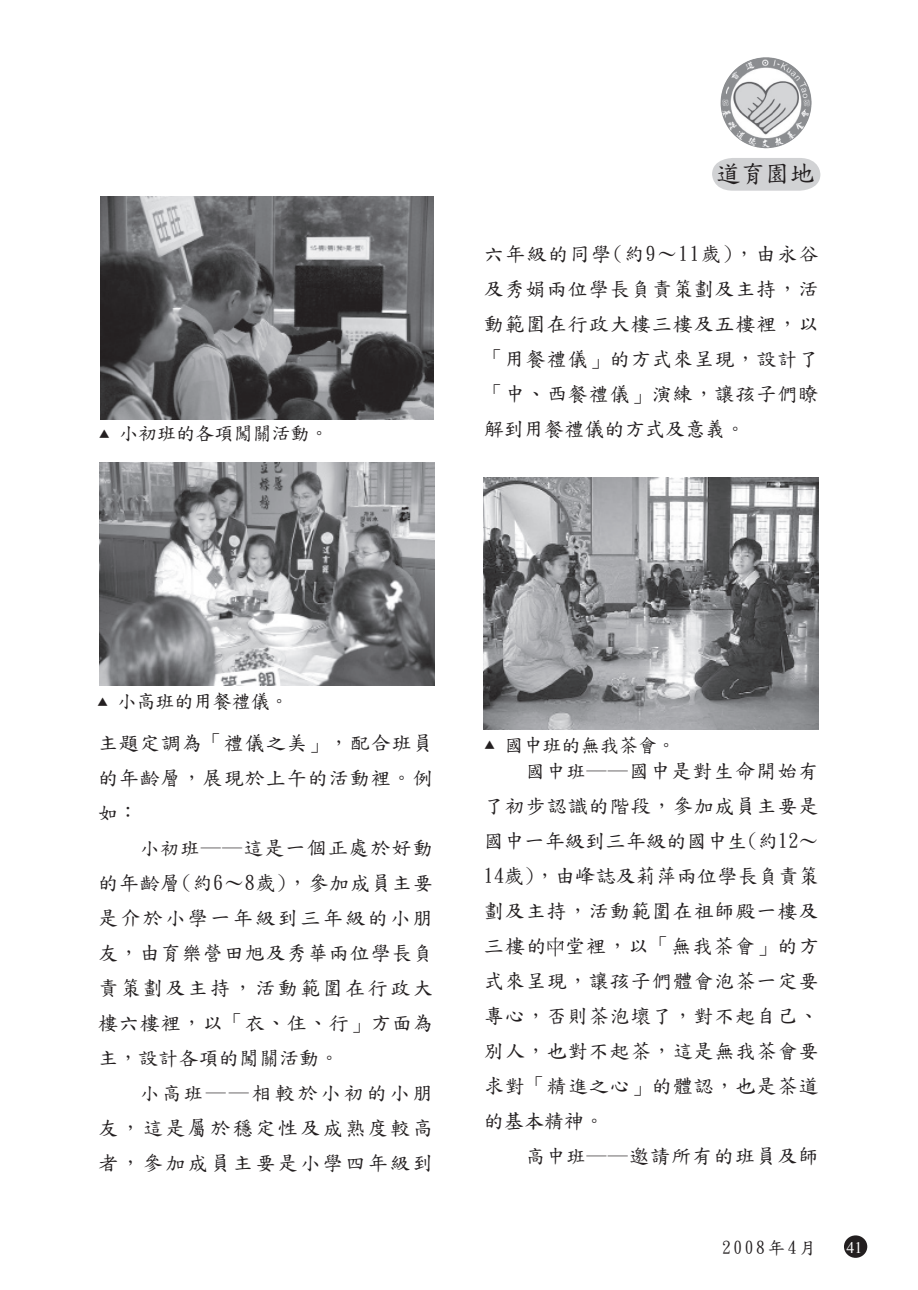
<style>
.page{position:relative;width:918px;height:1290px;background:#fff}
.page>*{position:absolute;margin:0;border:0;box-sizing:border-box;transform-origin:0 0}
.t1{font:24.5px "DF Kai Shu SB Estd BF";color:#231f20}
.t2{font:20.12px/35px "DF Kai Shu SB Estd BF";letter-spacing:.045em;color:#231f20;text-align:justify}
.t3{font:19.25px "DF Kai Shu SB Estd BF";letter-spacing:-.01em;color:#231f20}
.t4{font:17.5px "DF Kai Shu SB Estd BF";letter-spacing:.15em;color:#231f20}
.t5{font:15.92px "Times New Roman";color:#fff}
.s1{font-size:10.5px}
.s2{font-size:19.25px}
</style>
<div class="page">
<img style="left:99px;top:463px;width:335px;height:222px">
<div style="left:844px;top:1235px;width:23px;height:23px;background:#231f20;border-radius:50%"></div>
<svg style="left:712px;top:158px;width:108px;height:33px;background:#d4d5d7"></svg>
<img style="left:720px;top:57px;width:54px;height:91px">
<img style="left:101px;top:197px;width:332px;height:222px">
<img style="left:483px;top:477px;width:336px;height:252px">
<svg style="left:547px;top:937px;width:17px;height:19px"></svg>
<p class="t3" style="left:99px;top:424px;width:231px"><span class="s1">▲</span> 小初班的各項闖關活動。</p>
<p class="t1" style="left:716px;top:161px;width:99px">道育園地</p>
<p class="t2" style="left:484px;top:237px;width:348px;text-align:left">六年級的同學(約9～11歲)，由永谷及秀娟兩位學長負責策劃及主持，活動範圍在行政大樓三樓及五樓裡，以「用餐禮儀」的方式來呈現，設計了「中、西餐禮儀」演練，讓孩子們瞭解到用餐禮儀的方式及意義。</p>
<p class="t3" style="left:98px;top:692px;width:193px"><span class="s1">▲</span> 小高班的用餐禮儀。</p>
<p class="t2" style="left:98px;top:725px;width:336px">主題定調為「禮儀之美」，配合班員的年齡層，展現於上午的活動裡。例如：</p>
<p class="t2" style="left:98px;top:830px;width:346px;text-align:left;text-indent:42px"><span class="s2">小初班</span>──這是一個正處於好動的年齡層(約6～8歲)，參加成員主要是介於小學一年級到三年級的小朋友，由育樂營田旭及秀華兩位學長負責策劃及主持，活動範圍在行政大樓六樓裡，以「衣、住、行」方面為主，設計各項的闖關活動。</p>
<p class="t2" style="left:98px;top:1075px;width:336px;text-indent:42px"><span class="s2">小高班</span>──相較於小初的小朋友，這是屬於穩定性及成熟度較高者，參加成員主要是小學四年級到</p>
<p class="t3" style="left:484px;top:735px;width:193px"><span class="s1">▲</span> 國中班的無我茶會。</p>
<p class="t2" style="left:484px;top:754px;width:336px;text-indent:42px"><span class="s2">國中班</span>──國中是對生命開始有了初步認識的階段，參加成員主要是國中一年級到三年級的國中生(約12～14歲)，由峰誌及莉萍兩位學長負責策劃及主持，活動範圍在祖師殿一樓及三樓的堂裡，以「無我茶會」的方式來呈現，讓孩子們體會泡茶一定要專心，否則茶泡壞了，對不起自己、別人，也對不起茶，這是無我茶會要求對「精進之心」的體認，也是茶道的基本精神。</p>
<p class="t2" style="left:526px;top:1139px;width:305px"><span class="s2">高中班</span>──邀請所有的班員及師</p>
<p class="t4" style="left:722px;top:1238px;width:96px">2008年4月</p>
<p class="t5" style="left:846px;top:1236px;width:17px">41</p>
</div>
